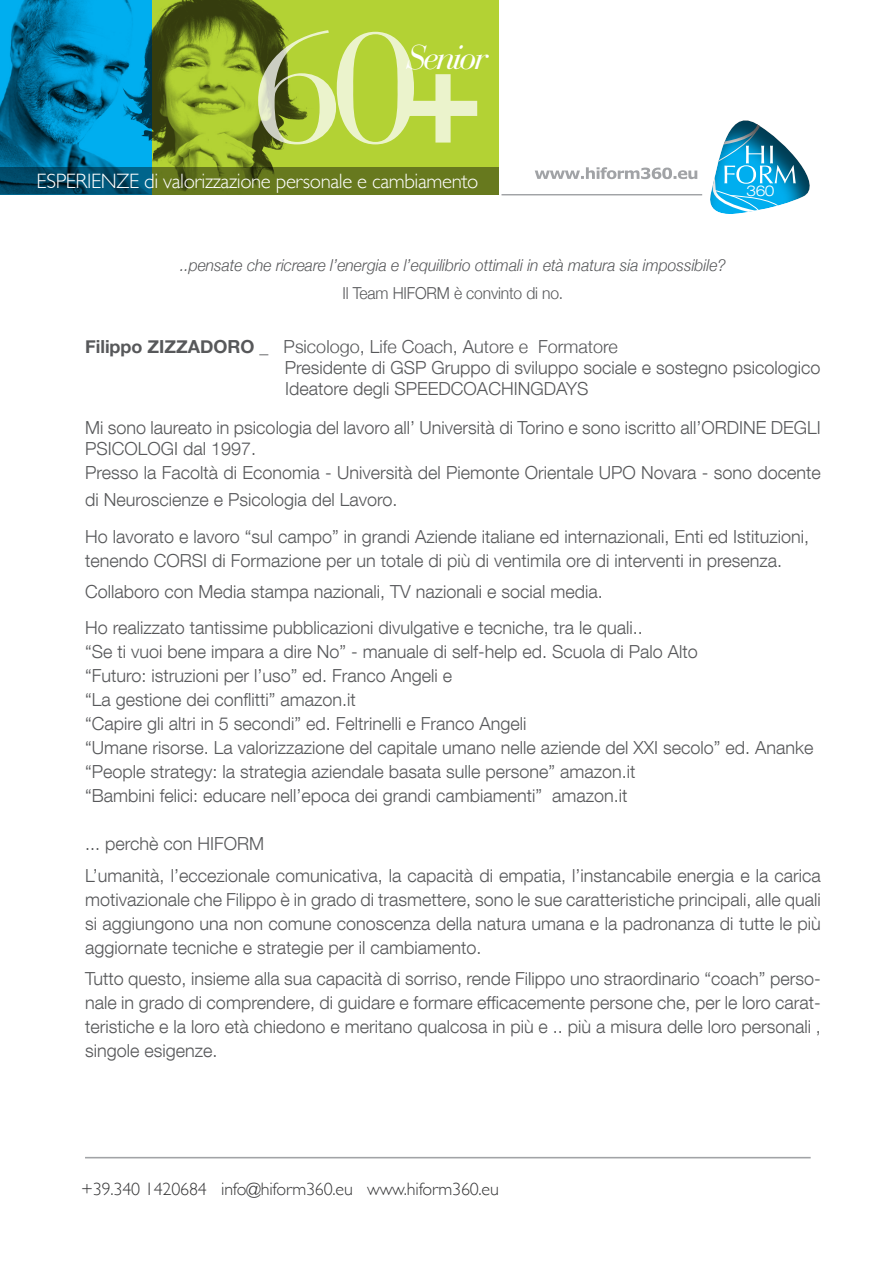
<style>
.page{position:relative;width:893px;height:1263px;background:#fff}
.page>*{position:absolute;margin:0;border:0;box-sizing:border-box;transform-origin:0 0}
.t1{font:italic 34.05px "Bauer Bodoni";letter-spacing:-.09em;color:#fff;scale:1.05 1}
.t2{font:300 20.7px "Gill Sans";letter-spacing:-.02em;color:#fff}
.t3{font:300 18px/24px "Helvetica Neue LT Com";color:#57585a}
.t4{font:300 18px "Helvetica Neue";color:#57585a}
.t5{font:300 18px "Gill Sans";letter-spacing:-.01em;color:#383839}
.t6{font:italic 300 16.5px "Helvetica Neue";color:#57585a;scale:.95 1}
.t7{font:300 16.5px "Helvetica Neue";letter-spacing:-.01em;color:#57585a;scale:.95 1}
.t8{font:300 15px "Helvetica Neue LT Com";color:#fff;scale:1.16 1}
.s1{font-weight:700}
</style>
<div class="page">
<hr style="left:85px;top:1157px;width:726px;height:1px;background:#a1a3a6">
<div style="left:151px;top:0;width:348px;height:195px;background:#b3d234"></div>
<img style="left:179px;top:0;width:136px;height:168px">
<img style="left:0;top:0;width:179px;height:168px">
<svg style="left:0;top:168px;width:499px;height:27px;background:#456834"></svg>
<svg style="left:535px;top:167px;width:162px;height:12px"></svg>
<hr style="left:501px;top:194px;width:201px;height:1px;background:#a1a3a6">
<svg style="left:710px;top:120px;width:100px;height:94px"></svg>
<svg style="left:258px;top:30px;width:219px;height:114px"></svg>
<p class="t1" style="left:406px;top:37px;width:79px">Senior</p>
<p class="t2" style="left:37px;top:165px;width:443px">ESPERIENZE di valorizzazione personale e cambiamento</p>
<p class="t8" style="left:746px;top:182px;width:26px">360</p>
<p class="t6" style="left:180px;top:252px;width:576px">..pensate che ricreare l’energia e l’equilibrio ottimali in età matura sia impossibile?</p>
<p class="t7" style="left:343px;top:283px;width:234px">Il Team HIFORM è convinto di no.</p>
<p class="t4" style="left:85px;top:336px;width:534px"><span class="s1">Filippo ZIZZADORO _</span> Psicologo, Life Coach, Autore e Formatore</p>
<p class="t3" style="left:285px;top:356px;width:537px">Presidente di GSP Gruppo di sviluppo sociale e sostegno psicologico</p>
<p class="t3" style="left:285px;top:377px;width:305px">Ideatore degli SPEEDCOACHINGDAYS</p>
<p class="t3" style="left:85px;top:417px;width:737px;line-height:21px">Mi sono laureato in psicologia del lavoro all’ Università di Torino e sono iscritto all’ORDINE DEGLI<br>PSICOLOGI dal 1997.</p>
<p class="t3" style="left:85px;top:459px;width:737px;line-height:27px">Presso la Facoltà di Economia - Università del Piemonte Orientale UPO Novara - sono docente di Neuroscienze e Psicologia del Lavoro.</p>
<p class="t3" style="left:85px;top:524px;width:726px">Ho lavorato e lavoro “sul campo” in grandi Aziende italiane ed internazionali, Enti ed Istituzioni,</p>
<p class="t3" style="left:85px;top:548px;width:699px">tenendo CORSI di Formazione per un totale di più di ventimila ore di interventi in presenza.</p>
<p class="t3" style="left:85px;top:579px;width:519px">Collaboro con Media stampa nazionali, TV nazionali e social media.</p>
<p class="t3" style="left:85px;top:615px;width:559px">Ho realizzato tantissime pubblicazioni divulgative e tecniche, tra le quali..</p>
<p class="t3" style="left:85px;top:639px;width:614px">“Se ti vuoi bene impara a dire No” - manuale di self-help ed. Scuola di Palo Alto</p>
<p class="t3" style="left:85px;top:663px;width:369px">“Futuro: istruzioni per l’uso” ed. Franco Angeli e</p>
<p class="t3" style="left:85px;top:687px;width:272px">“La gestione dei conflitti” amazon.it</p>
<p class="t3" style="left:85px;top:711px;width:443px">“Capire gli altri in 5 secondi” ed. Feltrinelli e Franco Angeli</p>
<p class="t3" style="left:85px;top:735px;width:730px">“Umane risorse. La valorizzazione del capitale umano nelle aziende del XXI secolo” ed. Ananke</p>
<p class="t3" style="left:85px;top:759px;width:552px">“People strategy: la strategia aziendale basata sulle persone” amazon.it</p>
<p class="t3" style="left:85px;top:783px;width:544px">“Bambini felici: educare nell’epoca dei grandi cambiamenti” amazon.it</p>
<p class="t3" style="left:85px;top:831px;width:181px">... perchè con HIFORM</p>
<p class="t3" style="left:85px;top:863px;width:737px;text-align:justify">L’umanità, l’eccezionale comunicativa, la capacità di empatia, l’instancabile energia e la carica motivazionale che Filippo è in grado di trasmettere, sono le sue caratteristiche principali, alle quali si aggiungono una non comune conoscenza della natura umana e la padronanza di tutte le più aggiornate tecniche e strategie per il cambiamento.</p>
<p class="t3" style="left:85px;top:966px;width:737px;text-align:justify">Tutto questo, insieme alla sua capacità di sorriso, rende Filippo uno straordinario “coach” perso&shy;nale in grado di comprendere, di guidare e formare efficacemente persone che, per le loro carat&shy;teristiche e la loro età chiedono e meritano qualcosa in più e .. più a misura delle loro personali ,</p>
<p class="t3" style="left:85px;top:1038px;width:134px">singole esigenze.</p>
<p class="t5" style="left:81px;top:1175px;width:419px">+39.340 1420684 info@hiform360.eu www.hiform360.eu</p>
</div>
